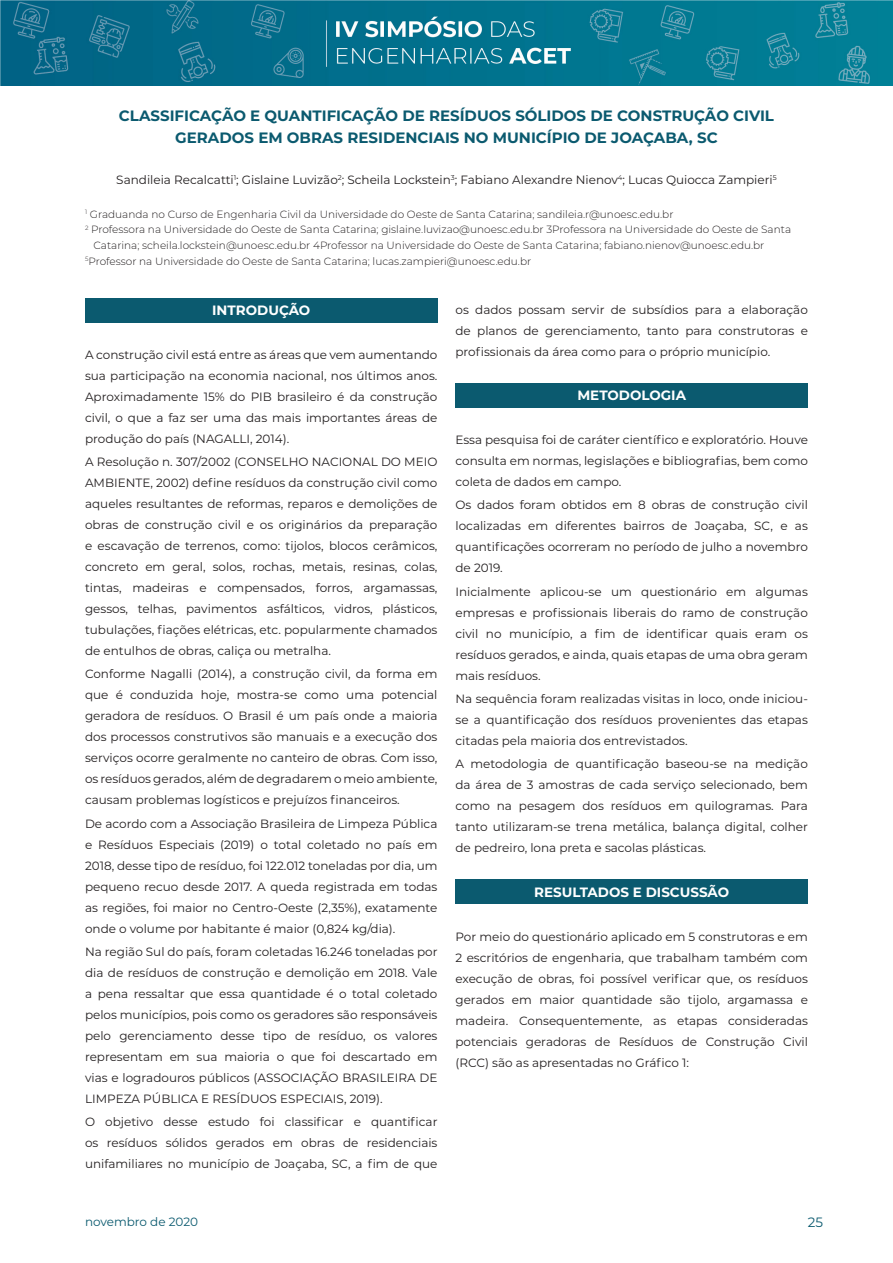
<style>
.page{position:relative;width:893px;height:1263px;background:#fff}
.page>*{position:absolute;margin:0;border:0;box-sizing:border-box;transform-origin:0 0}
.Título_artigos{font:700 15px/22.5px "Montserrat";color:#0b5a6f;text-align:center}
.títulos_1{font:700 13.5px "Montserrat";color:#fff}
.t1{font:13.5px "Montserrat";color:#0b5a6f}
.texto_-_sem_parágraf{font:12px/21px "Montserrat";color:#231f20;text-align:justify}
.autores{font:12px "Montserrat";color:#231f20}
.t2{font:12px "Montserrat";color:#0b5a6f}
.notas_autores{font:300 10.5px/15.8px "Montserrat";color:#231f20}
</style>
<div class="page">
<img style="left:0;top:0;width:893px;height:86px">
<div style="left:85px;top:298px;width:352px;height:25px;background:#0b5a6f"></div>
<div style="left:455px;top:383px;width:353px;height:25px;background:#0b5a6f"></div>
<div style="left:455px;top:879px;width:353px;height:25px;background:#0b5a6f"></div>
<p class="Título_artigos" style="left:119px;top:103px;width:657px">CLASSIFICAÇÃO E QUANTIFICAÇÃO DE RESÍDUOS SÓLIDOS DE CONSTRUÇÃO CIVIL<br>GERADOS EM OBRAS RESIDENCIAIS NO MUNICÍPIO DE JOAÇABA, SC</p>
<p class="autores" style="left:116px;top:171px;width:662px">Sandileia Recalcatti<sup>1</sup>; Gislaine Luvizão<sup>2</sup>; Scheila Lockstein<sup>3</sup>; Fabiano Alexandre Nienov<sup>4</sup>; Lucas Quiocca Zampieri<sup>5</sup></p>
<p class="notas_autores" style="left:85px;top:206px;width:590px"><sup>1</sup> Graduanda no Curso de Engenharia Civil da Universidade do Oeste de Santa Catarina; sandileia.r@unoesc.edu.br</p>
<p class="notas_autores" style="left:94px;top:221px;width:699px;text-indent:-9px"><sup>2</sup> Professora na Universidade do Oeste de Santa Catarina; gislaine.luvizao@unoesc.edu.br 3Professora na Universidade do Oeste de Santa<br>Catarina; scheila.lockstein@unoesc.edu.br 4Professor na Universidade do Oeste de Santa Catarina; fabiano.nienov@unoesc.edu.br</p>
<p class="notas_autores" style="left:85px;top:253px;width:448px"><sup>5</sup>Professor na Universidade do Oeste de Santa Catarina; lucas.zampieri@unoesc.edu.br</p>
<p class="títulos_1" style="left:212px;top:300px;width:100px">INTRODUÇÃO</p>
<p class="texto_-_sem_parágraf" style="left:85px;top:344px;width:354px">A construção civil está entre as áreas que vem aumentando sua participação na economia nacional, nos últimos anos.<br>Aproximadamente 15% do PIB brasileiro é da construção civil, o que a faz ser uma das mais importantes áreas de produção do país (NAGALLI, 2014).</p>
<p class="texto_-_sem_parágraf" style="left:85px;top:451px;width:354px">A Resolução n. 307/2002 (CONSELHO NACIONAL DO MEIO AMBIENTE, 2002) define resíduos da construção civil como aqueles resultantes de reformas, reparos e demolições de obras de construção civil e os originários da preparação e escavação de terrenos, como: tijolos, blocos cerâmicos, concreto em geral, solos, rochas, metais, resinas, colas, tintas, madeiras e compensados, forros, argamassas, gessos, telhas, pavimentos asfálticos, vidros, plásticos, tubulações, fiações elétricas, etc. popularmente chamados de entulhos de obras, caliça ou metralha.</p>
<p class="texto_-_sem_parágraf" style="left:85px;top:663px;width:354px">Conforme Nagalli (2014), a construção civil, da forma em que é conduzida hoje, mostra-se como uma potencial geradora de resíduos. O Brasil é um país onde a maioria dos processos construtivos são manuais e a execução dos serviços ocorre geralmente no canteiro de obras. Com isso, os resíduos gerados, além de degradarem o meio ambiente, causam problemas logísticos e prejuízos financeiros.</p>
<p class="texto_-_sem_parágraf" style="left:85px;top:812px;width:354px">De acordo com a Associação Brasileira de Limpeza Pública e Resíduos Especiais (2019) o total coletado no país em 2018, desse tipo de resíduo, foi 122.012 toneladas por dia, um pequeno recuo desde 2017. A queda registrada em todas as regiões, foi maior no Centro-Oeste (2,35%), exatamente onde o volume por habitante é maior (0,824 kg/dia).</p>
<p class="texto_-_sem_parágraf" style="left:85px;top:940px;width:354px">Na região Sul do país, foram coletadas 16.246 toneladas por dia de resíduos de construção e demolição em 2018. Vale a pena ressaltar que essa quantidade é o total coletado pelos municípios, pois como os geradores são responsáveis pelo gerenciamento desse tipo de resíduo, os valores representam em sua maioria o que foi descartado em vias e logradouros públicos (ASSOCIAÇÃO BRASILEIRA DE LIMPEZA PÚBLICA E RESÍDUOS ESPECIAIS, 2019).</p>
<p class="texto_-_sem_parágraf" style="left:85px;top:1111px;width:354px">O objetivo desse estudo foi classificar e quantificar os resíduos sólidos gerados em obras de residenciais unifamiliares no município de Joaçaba, SC, a fim de que</p>
<p class="texto_-_sem_parágraf" style="left:455px;top:298px;width:354px">os dados possam servir de subsídios para a elaboração de planos de gerenciamento, tanto para construtoras e profissionais da área como para o próprio município.</p>
<p class="títulos_1" style="left:577px;top:386px;width:110px">METODOLOGIA</p>
<p class="texto_-_sem_parágraf" style="left:455px;top:429px;width:354px">Essa pesquisa foi de caráter científico e exploratório. Houve consulta em normas, legislações e bibliografias, bem como coleta de dados em campo.</p>
<p class="texto_-_sem_parágraf" style="left:455px;top:494px;width:354px">Os dados foram obtidos em 8 obras de construção civil localizadas em diferentes bairros de Joaçaba, SC, e as quantificações ocorreram no período de julho a novembro de 2019.</p>
<p class="texto_-_sem_parágraf" style="left:455px;top:580px;width:354px">Inicialmente aplicou-se um questionário em algumas empresas e profissionais liberais do ramo de construção civil no município, a fim de identificar quais eram os resíduos gerados, e ainda, quais etapas de uma obra geram mais resíduos.</p>
<p class="texto_-_sem_parágraf" style="left:455px;top:687px;width:354px">Na sequência foram realizadas visitas in loco, onde iniciou&shy;se a quantificação dos resíduos provenientes das etapas citadas pela maioria dos entrevistados.</p>
<p class="texto_-_sem_parágraf" style="left:455px;top:753px;width:354px">A metodologia de quantificação baseou-se na medição da área de 3 amostras de cada serviço selecionado, bem como na pesagem dos resíduos em quilogramas. Para tanto utilizaram-se trena metálica, balança digital, colher de pedreiro, lona preta e sacolas plásticas.</p>
<p class="títulos_1" style="left:534px;top:882px;width:197px">RESULTADOS E DISCUSSÃO</p>
<p class="texto_-_sem_parágraf" style="left:455px;top:925px;width:354px">Por meio do questionário aplicado em 5 construtoras e em 2 escritórios de engenharia, que trabalham também com execução de obras, foi possível verificar que, os resíduos gerados em maior quantidade são tijolo, argamassa e madeira. Consequentemente, as etapas consideradas potenciais geradoras de Resíduos de Construção Civil (RCC) são as apresentadas no Gráfico 1:</p>
<p class="t2" style="left:85px;top:1214px;width:115px">novembro de 2020</p>
<p class="t1" style="left:808px;top:1213px;width:17px">25</p>
</div>
